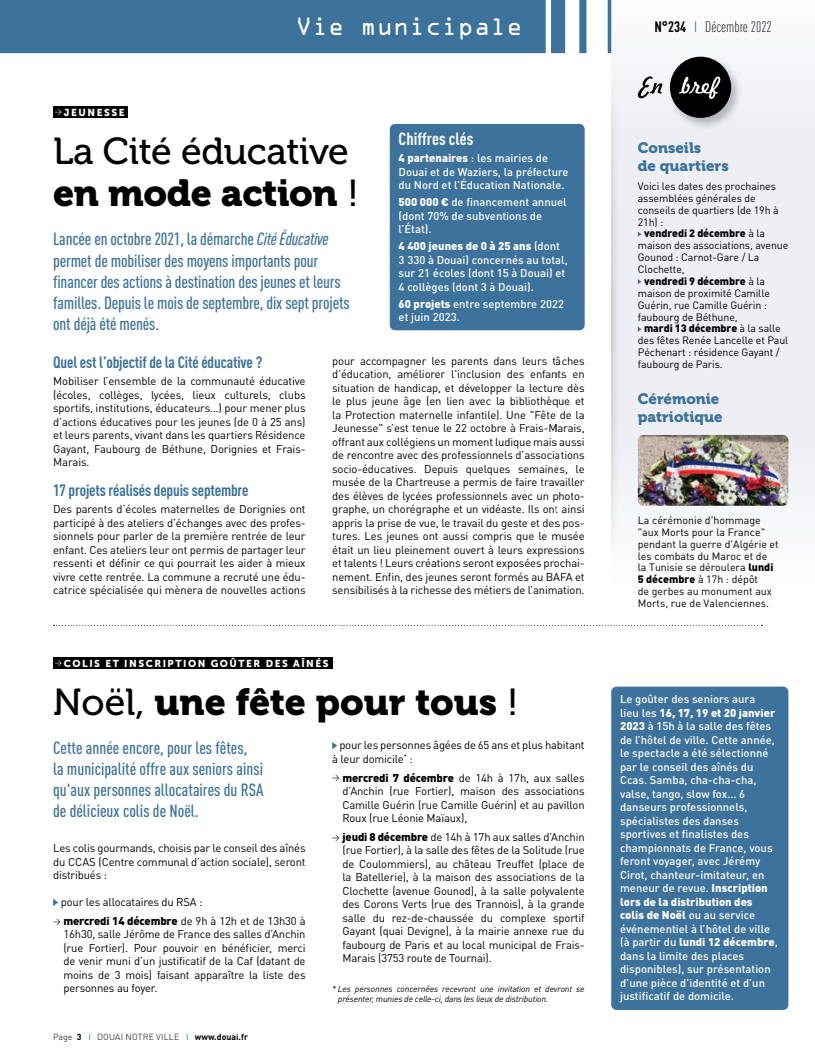
<style>
.page{position:relative;width:815px;height:1063px;background:#fff}
.page>*{position:absolute;margin:0;border:0;box-sizing:border-box;transform-origin:0 0}
.t1{font:37.5px "Museo 900";letter-spacing:-.01em;color:#000}
.t2{font:37.5px "Museo 500";letter-spacing:-.01em;color:#000}
.t3{font:22.5px "OCRA Alternate";color:#fff}
.t4{font:500 condensed 17.5px/21.2px "DIN Pro";letter-spacing:-.01em;color:#3c729b}
.t5{font:700 condensed 17.5px "DIN Pro";color:#fff}
.t6{font:700 condensed 16.25px "DIN Pro";letter-spacing:-.01em;color:#3c729b}
.t7{font:15px/18px "Museo 900";color:#3c729b}
.t8{font:300 condensed 15px "DIN Pro";color:#000}
.t9{font:11.25px/13.5px "DIN Pro";letter-spacing:-.015em;color:#000;text-align:justify}
.t10{font:500 11.25px/13.5px "DIN Pro";color:#fff}
.t11{font:10.62px/11.9px "DIN Pro";letter-spacing:-.01em;color:#000}
.t12{font:900 10.62px "DIN Pro";letter-spacing:-.01em;color:#000}
.t13{font:10px "Museo Sans 900";letter-spacing:.15em;color:#fff}
.t14{font:italic 8.75px/10.5px "DIN Pro";letter-spacing:-.015em;color:#000}
.t15{font:300 8.75px "DIN Pro";letter-spacing:.02em;color:#000}
.s1{font-weight:700}
.s2{font-weight:400;color:#3c729b}
.s3{font-family:"Museo 500"}
.s4{font-style:italic}
.s5{font-weight:900}
.s6{font-size:7.5px}
.s7{font-weight:400}
</style>
<div class="page">
<svg style="left:53px;top:899px;width:5px;height:7px"></svg>
<svg style="left:332px;top:742px;width:5px;height:7px"></svg>
<div style="left:611px;top:0;width:204px;height:585px;background:#edeff5"></div>
<svg style="left:0;top:0;width:611px;height:53px;background:#487ba1"></svg>
<img style="left:611px;top:124px;width:20px;height:437px">
<div style="left:667px;top:54px;width:76px;height:76px;background:#000;opacity:.25"></div>
<div style="left:670px;top:57px;width:61px;height:61px;background:#000;border-radius:50%"></div>
<svg style="left:679px;top:77px;width:41px;height:22px"></svg>
<svg style="left:638px;top:76px;width:24px;height:22px"></svg>
<div style="left:53px;top:106px;width:75px;height:11px;background:#000"></div>
<svg style="left:55px;top:109px;width:7px;height:6px"></svg>
<div style="left:53px;top:657px;width:279px;height:11px;background:#000"></div>
<svg style="left:55px;top:660px;width:7px;height:6px"></svg>
<svg style="left:638px;top:279px;width:3px;height:5px"></svg>
<svg style="left:54px;top:625px;width:708px;height:1px"></svg>
<div style="left:390px;top:124px;width:195px;height:206px;background:#3c729b;border-radius:5px"></div>
<div style="left:611px;top:687px;width:177px;height:323px;background:#3c729b;border-radius:5px"></div>
<img style="left:638px;top:435px;width:150px;height:71px">
<p class="t13" style="left:64px;top:106px;width:62px">JEUNESSE</p>
<h2 class="t3" style="left:296px;top:17px;width:228px">Vie municipale</h2>
<h3 class="t8" style="left:654px;top:16px;width:119px"><span class="s1">N°234</span> <span class="s2">I</span> Décembre 2022</h3>
<h1 class="t2" style="left:53px;top:130px;width:297px">La Cité éducative</h1>
<h1 class="t1" style="left:53px;top:172px;width:307px">en mode action <span class="s3">!</span></h1>
<h3 class="t4" style="left:53px;top:227px;width:298px">Lancée en octobre 2021, la démarche <span class="s4">Cité Éducative </span>permet de mobiliser des moyens importants pour financer des actions à destination des jeunes et leurs familles. Depuis le mois de septembre, dix sept projets ont déjà été menés.</h3>
<h3 class="t5" style="left:399px;top:126px;width:76px">Chiffres clés</h3>
<p class="t10" style="left:399px;top:150px;width:172px"><span class="s5">4 partenaires</span> : les mairies de<br>Douai et de Waziers, la préfecture du Nord et l’Éducation Nationale.</p>
<p class="t10" style="left:399px;top:194px;width:170px"><span class="s5">500 000 €</span> de financement annuel (dont 70% de subventions de l’État).</p>
<p class="t10" style="left:399px;top:238px;width:171px"><span class="s5">4 400 jeunes de 0 à 25 ans</span> (dont<br>3 330 à Douai) concernés au total, sur 21 écoles (dont 15 à Douai) et<br>4 collèges (dont 3 à Douai).</p>
<p class="t10" style="left:399px;top:296px;width:167px"><span class="s5">60 projets</span> entre septembre 2022 et juin 2023.</p>
<h3 class="t6" style="left:53px;top:350px;width:211px">Quel est l’objectif de la Cité éducative ?</h3>
<p class="t9" style="left:53px;top:374px;width:254px">Mobiliser l’ensemble de la communauté éducative (écoles, collèges, lycées, lieux culturels, clubs sportifs, institutions, éducateurs…) pour mener plus d’actions éducatives pour les jeunes (de 0 à 25 ans) et leurs parents, vivant dans les quartiers Résidence Gayant, Faubourg de Béthune, Dorignies et Frais-Marais.</p>
<h3 class="t6" style="left:53px;top:478px;width:197px">17 projets réalisés depuis septembre</h3>
<p class="t9" style="left:53px;top:501px;width:254px">Des parents d’écoles maternelles de Dorignies ont participé à des ateliers d’échanges avec des profes&shy;sionnels pour parler de la première rentrée de leur enfant. Ces ateliers leur ont permis de partager leur ressenti et définir ce qui pourrait les aider à mieux vivre cette rentrée. La commune a recruté une édu&shy;catrice spécialisée qui mènera de nouvelles actions</p>
<p class="t9" style="left:332px;top:353px;width:254px">pour accompagner les parents dans leurs tâches d’éducation, améliorer l'inclusion des enfants en situation de handicap, et développer la lecture dès le plus jeune âge (en lien avec la bibliothèque et la Protection maternelle infantile). Une "Fête de la Jeunesse" s’est tenue le 22 octobre à Frais-Marais, offrant aux collégiens un moment ludique mais aussi de rencontre avec des professionnels d’associations socio-éducatives. Depuis quelques semaines, le musée de la Chartreuse a permis de faire travailler des élèves de lycées professionnels avec un photo&shy;graphe, un chorégraphe et un vidéaste. Ils ont ainsi appris la prise de vue, le travail du geste et des pos&shy;tures. Les jeunes ont aussi compris que le musée était un lieu pleinement ouvert à leurs expressions et talents ! Leurs créations seront exposées prochai&shy;nement. Enfin, des jeunes seront formés au BAFA et sensibilisés à la richesse des métiers de l’animation.</p>
<p class="t13" style="left:64px;top:657px;width:266px">COLIS ET INSCRIPTION GOÛTER DES AÎNÉS</p>
<h1 class="t1" style="left:53px;top:680px;width:467px"><span class="s3">Noël,</span> une fête pour tous <span class="s3">!</span></h1>
<h3 class="t4" style="left:53px;top:735px;width:212px">Cette année encore, pour les fêtes,<br>la municipalité offre aux seniors ainsi qu'aux personnes allocataires du RSA de délicieux colis de Noël.</h3>
<p class="t9" style="left:53px;top:840px;width:254px">Les colis gourmands, choisis par le conseil des aînés du CCAS (Centre communal d’action sociale), seront distribués :</p>
<p class="t9" style="left:61px;top:894px;width:143px">pour les allocataires du RSA :</p>
<p class="t9" style="left:63px;top:913px;width:244px;text-indent:-10px"><span class="s6">→</span> <span class="s5">mercredi 14 décembre</span> de 9h à 12h et de 13h30 à 16h30, salle Jérôme de France des salles d’Anchin (rue Fortier). Pour pouvoir en bénéficier, merci de venir muni d’un justificatif de la Caf (datant de moins de 3 mois) faisant apparaître la liste des personnes au foyer.</p>
<p class="t15" style="left:53px;top:1030px;width:196px">Page <span class="s1">3</span> <span class="s2">I</span> DOUAI NOTRE VILLE <span class="s2">I</span> <span class="s1">www.douai.fr</span></p>
<p class="t9" style="left:332px;top:737px;width:254px;text-indent:7px">pour les personnes âgées de 65 ans et plus habitant à leur domicile<sup>*</sup> :</p>
<p class="t9" style="left:343px;top:770px;width:244px;text-indent:-10px"><span class="s6">→</span> <span class="s5">mercredi 7 décembre</span> de 14h à 17h, aux salles d’Anchin (rue Fortier), maison des associations Camille Guérin (rue Camille Guérin) et au pavillon Roux (rue Léonie Maïaux),</p>
<p class="t9" style="left:343px;top:829px;width:244px;text-indent:-10px"><span class="s6">→</span> <span class="s5">jeudi 8 décembre</span> de 14h à 17h aux salles d’Anchin (rue Fortier), à la salle des fêtes de la Solitude (rue de Coulommiers), au château Treuffet (place de la Batellerie), à la maison des associations de la Clochette (avenue Gounod), à la salle polyvalente des Corons Verts (rue des Trannois), à la grande salle du rez-de-chaussée du complexe sportif Gayant (quai Devigne), à la mairie annexe rue du faubourg de Paris et au local municipal de Frais-Marais (3753 route de Tournai).</p>
<p class="t14" style="left:338px;top:983px;width:248px;text-indent:-6px">* Les personnes concernées recevront une invitation et devront se présenter, munies de celle-ci, dans les lieux de distribution.</p>
<h3 class="t7" style="left:638px;top:139px;width:92px">Conseils<br>de quartiers</h3>
<p class="t11" style="left:638px;top:179px;width:140px">Voici les dates des prochaines</p>
<p class="t11" style="left:638px;top:191px;width:120px">assemblées générales de</p>
<p class="t11" style="left:638px;top:203px;width:142px">conseils de quartiers (de 19h à</p>
<p class="t11" style="left:638px;top:215px;width:27px">21h) :</p>
<p class="t12" style="left:644px;top:224px;width:122px">vendredi 2 décembre <span class="s7">à la</span></p>
<p class="t11" style="left:638px;top:239px;width:152px">maison des associations, avenue</p>
<p class="t11" style="left:638px;top:250px;width:123px">Gounod : Carnot-Gare / La</p>
<p class="t11" style="left:638px;top:262px;width:48px">Clochette,</p>
<p class="t12" style="left:644px;top:272px;width:122px">vendredi 9 décembre <span class="s7">à la</span></p>
<p class="t11" style="left:638px;top:286px;width:134px">maison de proximité Camille</p>
<p class="t11" style="left:638px;top:298px;width:131px">Guérin, rue Camille Guérin :</p>
<p class="t11" style="left:638px;top:310px;width:101px">faubourg de Béthune,</p>
<p class="t12" style="left:644px;top:319px;width:138px">mardi 13 décembre <span class="s7">à la salle</span></p>
<p class="t11" style="left:638px;top:334px;width:152px">des fêtes Renée Lancelle et Paul</p>
<p class="t11" style="left:638px;top:345px;width:143px">Péchenart : résidence Gayant /</p>
<p class="t11" style="left:638px;top:357px;width:87px">faubourg de Paris.</p>
<h3 class="t7" style="left:638px;top:390px;width:86px">Cérémonie patriotique</h3>
<p class="t11" style="left:638px;top:513px;width:142px">La cérémonie d'hommage "aux Morts pour la France" pendant la guerre d'Algérie et les combats du Maroc et de<br>la Tunisie se déroulera <span class="s5">lundi<br>5 décembre</span> à 17h : dépôt<br>de gerbes au monument aux<br>Morts, rue de Valenciennes.</p>
<p class="t10" style="left:620px;top:691px;width:159px">Le goûter des seniors aura<br>lieu les <span class="s5">16, 17, 19 et 20 janvier<br>2023</span> à 15h à la salle des fêtes de l’hôtel de ville. Cette année, le spectacle a été sélectionné par le conseil des aînés du<br>Ccas. Samba, cha-cha-cha, valse, tango, slow fox… 6 danseurs professionnels, spécialistes des danses sportives et finalistes des championnats de France, vous feront voyager, avec Jérémy<br>Cirot, chanteur-imitateur, en meneur de revue. <span class="s5">Inscription lors de la distribution des colis de Noël</span> ou au service événementiel à l’hôtel de ville (à partir du <span class="s5">lundi 12 décembre</span>, dans la limite des places disponibles), sur présentation d’une pièce d’identité et d’un justificatif de domicile.</p>
</div>
